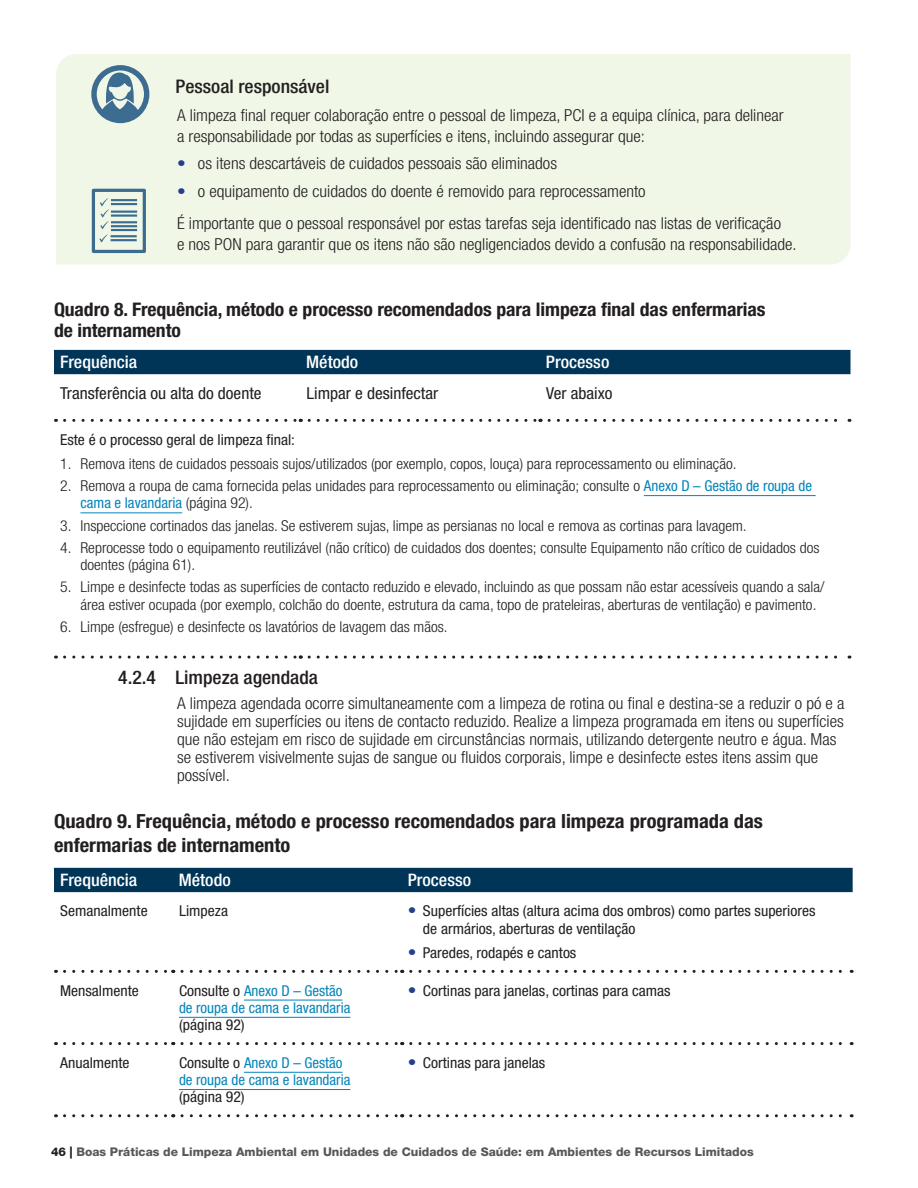
<style>
.page{position:relative;width:918px;height:1188px;background:#fff}
.page>*{position:absolute;margin:0;border:0;box-sizing:border-box;transform-origin:0 0}
.Fig_Table_Heading_0{font:700 condensed 19.5px/23.4px "Helvetica Neue LT Std";color:#231f20;scale:1.05 1}
.Fig_Table_Title_12_5{font:700 condensed 18.75px/21px "Helvetica Neue LT Std";letter-spacing:-.005em;color:#231f20;scale:1.05 1}
.P_Body_3_LevTab__595{font:500 condensed 18.75px "Helvetica Neue LT Std";color:#231f20;scale:1.05 1}
.P_Callout_12_5_Med_1{font:500 condensed 18.75px "Helvetica Neue LT Std";color:#231f20;scale:1.05 1}
.P_Table_Header_11_5{font:500 condensed 17.25px "Helvetica Neue LT Std";color:#fff;scale:1.05 1}
.P_text_3rd_Lev_1_138{font:300 condensed 16.5px/18px "Helvetica Neue LT Std";color:#231f20;scale:1.05 1}
.P_Table_Body{font:condensed 16.5px "Helvetica Neue LT Std";color:#231f20;scale:1.05 1}
.P_-_Numbered_List_Le{font:300 condensed 15px/17.2px "Helvetica Neue LT Std";color:#231f20;scale:1.05 1}
.P_Body__125_Sp___032{font:condensed 15px/17.2px "Helvetica Neue LT Std";color:#231f20;scale:1.05 1}
.P_Table_Body-2{font:condensed 15px/17.2px "Helvetica Neue LT Std";color:#0384ba}
.P_Table_Body-3{font:condensed 15px "Helvetica Neue LT Std";color:#231f20;scale:1.05 1}
.t1{font:800 12px "Helvetica Neue LT Std";color:#57585a}
.s1{font-weight:400;font-stretch:normal;color:#253f8e}
.s2{font-weight:400;color:#0384ba}
.s3{font-stretch:normal;font-size:16.5px;color:#253f8e}
.s4{color:#231f20}
</style>
<div class="page">
<div style="left:56px;top:54px;width:794px;height:211px;background:#f0f7e7"></div>
<div style="left:54px;top:350px;width:796px;height:24px;background:#003557"></div>
<svg style="left:65px;top:419px;width:236px;height:3px"></svg>
<svg style="left:309px;top:419px;width:232px;height:3px"></svg>
<svg style="left:549px;top:419px;width:301px;height:3px"></svg>
<svg style="left:65px;top:656px;width:236px;height:3px"></svg>
<svg style="left:309px;top:656px;width:232px;height:3px"></svg>
<svg style="left:549px;top:656px;width:301px;height:3px"></svg>
<hr style="left:644px;top:495px;width:172px;height:1px;background:#0384ba">
<hr style="left:80px;top:512px;width:102px;height:1px;background:#0384ba">
<div style="left:54px;top:868px;width:799px;height:24px;background:#003557"></div>
<svg style="left:65px;top:970px;width:109px;height:3px"></svg>
<svg style="left:182px;top:970px;width:221px;height:3px"></svg>
<svg style="left:411px;top:970px;width:441px;height:3px"></svg>
<svg style="left:65px;top:1042px;width:109px;height:3px"></svg>
<svg style="left:182px;top:1042px;width:221px;height:3px"></svg>
<svg style="left:411px;top:1042px;width:441px;height:3px"></svg>
<svg style="left:65px;top:1114px;width:109px;height:3px"></svg>
<svg style="left:182px;top:1114px;width:221px;height:3px"></svg>
<svg style="left:411px;top:1114px;width:441px;height:3px"></svg>
<hr style="left:244px;top:1000px;width:99px;height:1px;background:#0384ba">
<hr style="left:179px;top:1017px;width:171px;height:1px;background:#0384ba">
<hr style="left:244px;top:1072px;width:99px;height:1px;background:#0384ba">
<hr style="left:179px;top:1089px;width:171px;height:1px;background:#0384ba">
<div style="left:91px;top:65px;width:58px;height:58px;border:5px solid #3c6c90;border-radius:50%"></div>
<svg style="left:101px;top:71px;width:37px;height:48px;background:#87a5b4"></svg>
<div style="left:92px;top:189px;width:54px;height:64px;border:3px solid #3c6c90"></div>
<hr style="left:111px;top:199px;width:26px;height:2px;background:#3c6c90">
<hr style="left:111px;top:203px;width:26px;height:2px;background:#3c6c90">
<hr style="left:111px;top:211px;width:26px;height:2px;background:#3c6c90">
<hr style="left:111px;top:215px;width:26px;height:2px;background:#3c6c90">
<hr style="left:111px;top:221px;width:26px;height:2px;background:#3c6c90">
<hr style="left:111px;top:225px;width:26px;height:2px;background:#3c6c90">
<hr style="left:111px;top:229px;width:26px;height:2px;background:#3c6c90">
<hr style="left:111px;top:235px;width:26px;height:2px;background:#3c6c90">
<hr style="left:111px;top:239px;width:26px;height:2px;background:#3c6c90">
<svg style="left:99px;top:198px;width:10px;height:44px"></svg>
<p class="P_Callout_12_5_Med_1" style="left:176px;top:75px;width:148px">Pessoal responsável</p>
<p class="P_text_3rd_Lev_1_138" style="left:177px;top:104px;width:579px;line-height:21px">A limpeza final requer colaboração entre o pessoal de limpeza, PCI e a equipa clínica, para delinear a responsabilidade por todas as superfícies e itens, incluindo assegurar que:</p>
<p class="P_text_3rd_Lev_1_138" style="left:177px;top:154px;width:363px"><span class="s1">•</span> os itens descartáveis de cuidados pessoais são eliminados</p>
<p class="P_text_3rd_Lev_1_138" style="left:177px;top:182px;width:448px"><span class="s1">•</span> o equipamento de cuidados do doente é removido para reprocessamento</p>
<p class="P_text_3rd_Lev_1_138" style="left:177px;top:213px;width:592px;line-height:21px">É importante que o pessoal responsável por estas tarefas seja identificado nas listas de verificação<br>e nos PON para garantir que os itens não são negligenciados devido a confusão na responsabilidade.</p>
<p class="Fig_Table_Title_12_5" style="left:54px;top:299px;width:679px">Quadro 8. Frequência, método e processo recomendados para limpeza final das enfermarias de internamento</p>
<p class="P_Table_Header_11_5" style="left:60px;top:352px;width:75px">Frequência</p>
<p class="P_Table_Header_11_5" style="left:306px;top:352px;width:51px">Método</p>
<p class="P_Table_Header_11_5" style="left:546px;top:352px;width:62px">Processo</p>
<p class="P_Table_Body" style="left:60px;top:384px;width:193px">Transferência ou alta do doente</p>
<p class="P_Table_Body" style="left:306px;top:384px;width:127px">Limpar e desinfectar</p>
<p class="P_Table_Body" style="left:546px;top:384px;width:65px">Ver abaixo</p>
<p class="P_Body__125_Sp___032" style="left:60px;top:431px;width:225px">Este é o processo geral de limpeza final:</p>
<p class="P_-_Numbered_List_Le" style="left:60px;top:455px;width:646px">1. Remova itens de cuidados pessoais sujos/utilizados (por exemplo, copos, louça) para reprocessamento ou eliminação.</p>
<p class="P_-_Numbered_List_Le" style="left:80px;top:477px;width:698px;text-indent:-20px">2. Remova a roupa de cama fornecida pelas unidades para reprocessamento ou eliminação; consulte o <span class="s2">Anexo D – Gestão de roupa de cama e lavandaria</span> (página 92).</p>
<p class="P_-_Numbered_List_Le" style="left:60px;top:517px;width:655px">3. Inspeccione cortinados das janelas. Se estiverem sujas, limpe as persianas no local e remova as cortinas para lavagem.</p>
<p class="P_-_Numbered_List_Le" style="left:80px;top:539px;width:705px;text-indent:-20px">4. Reprocesse todo o equipamento reutilizável (não crítico) de cuidados dos doentes; consulte Equipamento não crítico de cuidados dos doentes (página 61).</p>
<p class="P_-_Numbered_List_Le" style="left:80px;top:578px;width:710px;text-indent:-20px">5. Limpe e desinfecte todas as superfícies de contacto reduzido e elevado, incluindo as que possam não estar acessíveis quando a sala/ área estiver ocupada (por exemplo, colchão do doente, estrutura da cama, topo de prateleiras, aberturas de ventilação) e pavimento.</p>
<p class="P_-_Numbered_List_Le" style="left:60px;top:618px;width:371px">6. Limpe (esfregue) e desinfecte os lavatórios de lavagem das mãos.</p>
<p class="P_Body_3_LevTab__595" style="left:118px;top:666px;width:192px">4.2.4 Limpeza agendada</p>
<p class="P_text_3rd_Lev_1_138" style="left:177px;top:694px;width:637px">A limpeza agendada ocorre simultaneamente com a limpeza de rotina ou final e destina-se a reduzir o pó e a sujidade em superfícies ou itens de contacto reduzido. Realize a limpeza programada em itens ou superfícies que não estejam em risco de sujidade em circunstâncias normais, utilizando detergente neutro e água. Mas se estiverem visivelmente sujas de sangue ou fluidos corporais, limpe e desinfecte estes itens assim que possível.</p>
<p class="Fig_Table_Heading_0" style="left:54px;top:809px;width:677px">Quadro 9. Frequência, método e processo recomendados para limpeza programada das enfermarias de internamento</p>
<p class="P_Table_Header_11_5" style="left:60px;top:870px;width:75px">Frequência</p>
<p class="P_Table_Header_11_5" style="left:179px;top:870px;width:51px">Método</p>
<p class="P_Table_Header_11_5" style="left:408px;top:870px;width:62px">Processo</p>
<p class="P_Table_Body-3" style="left:60px;top:902px;width:85px">Semanalmente</p>
<p class="P_Table_Body-3" style="left:179px;top:902px;width:48px">Limpeza</p>
<p class="P_Body__125_Sp___032" style="left:423px;top:902px;width:375px;text-indent:-15px"><span class="s3">•</span> Superfícies altas (altura acima dos ombros) como partes superiores de armários, aberturas de ventilação</p>
<p class="P_Body__125_Sp___032" style="left:408px;top:944px;width:162px"><span class="s3">•</span> Paredes, rodapés e cantos</p>
<p class="P_Table_Body-3" style="left:60px;top:982px;width:76px">Mensalmente</p>
<p class="P_Table_Body-2" style="left:179px;top:982px;width:173px"><span class="s4">Consulte o</span> Anexo D – Gestão de roupa de cama e lavandaria <span class="s4">(página 92)</span></p>
<p class="P_Body__125_Sp___032" style="left:408px;top:982px;width:252px"><span class="s3">•</span> Cortinas para janelas, cortinas para camas</p>
<p class="P_Table_Body-3" style="left:60px;top:1054px;width:68px">Anualmente</p>
<p class="P_Table_Body-2" style="left:179px;top:1054px;width:173px"><span class="s4">Consulte o</span> Anexo D – Gestão de roupa de cama e lavandaria <span class="s4">(página 92)</span></p>
<p class="P_Body__125_Sp___032" style="left:408px;top:1054px;width:132px"><span class="s3">•</span> Cortinas para janelas</p>
<p class="t1" style="left:51px;top:1145px;width:704px"><span class="s4">46 |</span> Boas Práticas de Limpeza Ambiental em Unidades de Cuidados de Saúde: em Ambientes de Recursos Limitados</p>
</div>
